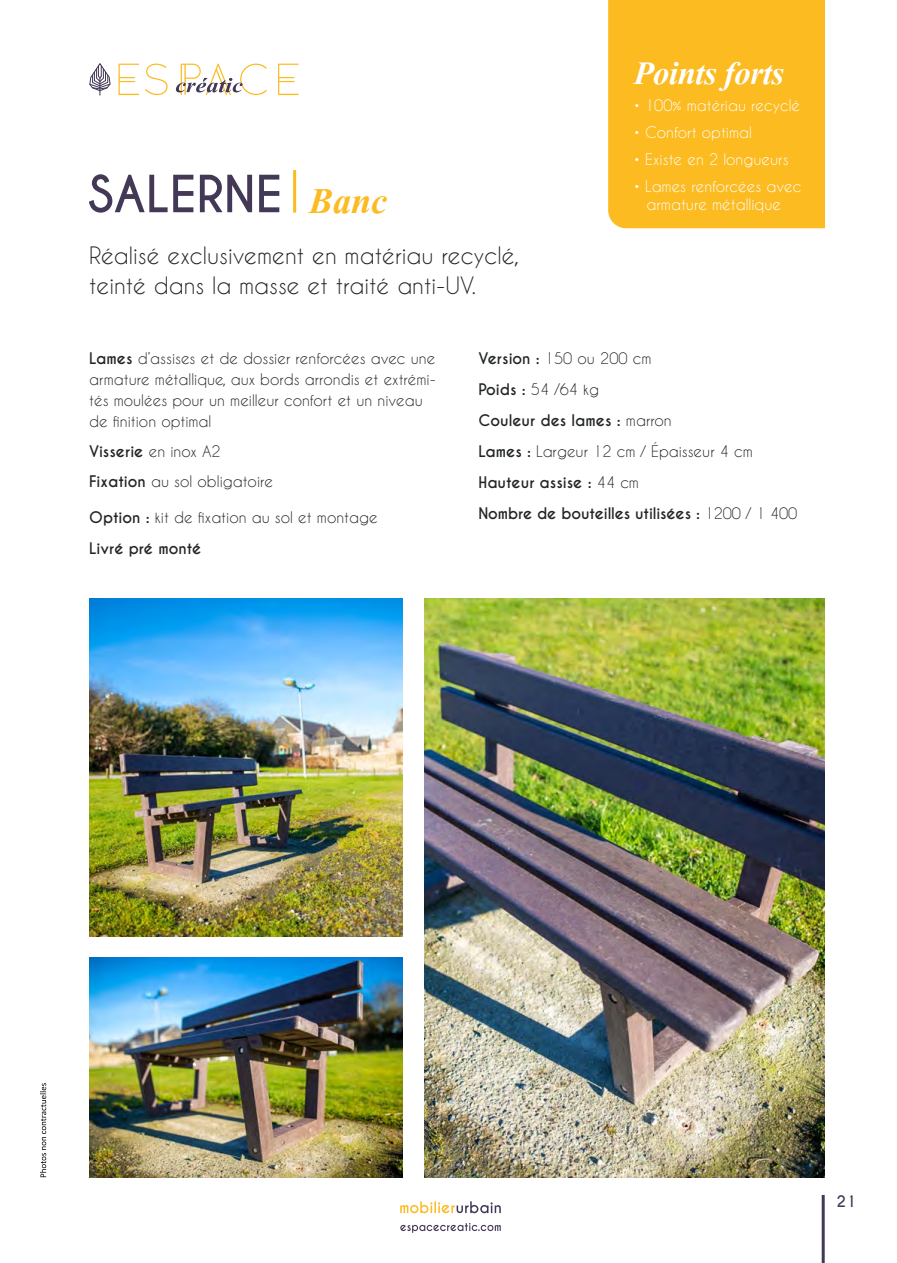
<style>
.page{position:relative;width:897px;height:1263px;background:#fff}
.page>*{position:absolute;margin:0;border:0;box-sizing:border-box;transform-origin:0 0}
.t1{font:700 45px "Vijaya";color:#fbbb21}
.t2{font:700 40.5px "Vijaya";letter-spacing:-.01em;color:#fff}
.t3{font:22.5px/30px "Caviar Dreams";color:#222527}
.t4{font:15px/21px "Caviar Dreams";color:#222527}
.t5{font:700 15px/30.9px "Caviar Dreams";letter-spacing:-.005em;color:#222527}
.t6{font:15px/18px "Caviar Dreams";color:#fff;text-align:center}
.t7{font:700 15px "Caviar Dreams";color:#443857}
.s1{font-weight:700}
.s2{font-weight:400}
</style>
<div class="page">
<svg style="left:40px;top:1083px;width:6px;height:94px"></svg>
<hr style="left:822px;top:1195px;width:3px;height:68px;background:#443857">
<svg style="left:119px;top:64px;width:20px;height:31px"></svg>
<svg style="left:145px;top:64px;width:23px;height:31px"></svg>
<svg style="left:278px;top:64px;width:21px;height:31px"></svg>
<svg style="left:89px;top:63px;width:22px;height:33px"></svg>
<svg style="left:176px;top:64px;width:91px;height:31px"></svg>
<svg style="left:89px;top:174px;width:190px;height:39px"></svg>
<hr style="left:293px;top:170px;width:3px;height:43px;background:#fbbb21">
<img style="left:424px;top:598px;width:400px;height:580px">
<img style="left:89px;top:958px;width:314px;height:220px">
<img style="left:89px;top:598px;width:314px;height:338px">
<div style="left:608px;top:0;width:217px;height:228px;background:#fbbb21"></div>
<svg style="left:400px;top:1223px;width:101px;height:10px"></svg>
<svg style="left:400px;top:1201px;width:101px;height:12px"></svg>
<h1 class="t1" style="left:309px;top:165px;width:80px">Banc</h1>
<h3 class="t3" style="left:89px;top:240px;width:431px">Réalisé exclusivement en matériau recyclé, teinté dans la masse et traité anti-UV.</h3>
<h2 class="t2" style="left:634px;top:41px;width:152px">Points forts</h2>
<p class="t6" style="left:634px;top:96px;width:168px"><span class="s1">•</span> 100% matériau recyclé</p>
<p class="t6" style="left:634px;top:123px;width:120px"><span class="s1">•</span> Confort optimal</p>
<p class="t6" style="left:634px;top:150px;width:156px"><span class="s1">•</span> Existe en 2 longueurs</p>
<p class="t6" style="left:634px;top:177px;width:169px"><span class="s1">•</span> Lames renforcées avec armature métallique</p>
<p class="t4" style="left:89px;top:348px;width:348px"><span class="s1">Lames</span> d’assises et de dossier renforcées avec une armature métallique, aux bords arrondis et extrémi&shy;tés moulées pour un meilleur confort et un niveau de finition optimal</p>
<p class="t4" style="left:89px;top:436px;width:185px;line-height:30px"><span class="s1">Visserie</span> en inox A2<br><span class="s1">Fixation</span> au sol obligatoire</p>
<p class="t4" style="left:89px;top:502px;width:290px;line-height:30.9px"><span class="s1">Option :</span> kit de fixation au sol et montage<br><span class="s1">Livré pré monté</span></p>
<p class="t5" style="left:478px;top:344px;width:320px">Version : <span class="s2">150 ou 200 cm<br></span>Poids : <span class="s2">54 /64 kg<br></span>Couleur des lames : <span class="s2">marron<br></span>Lames : <span class="s2">Largeur 12 cm / Épaisseur 4 cm<br></span>Hauteur assise : <span class="s2">44 cm<br></span>Nombre de bouteilles utilisées : <span class="s2">1200 / 1 400</span></p>
<p class="t7" style="left:837px;top:1192px;width:22px">21</p>
</div>
